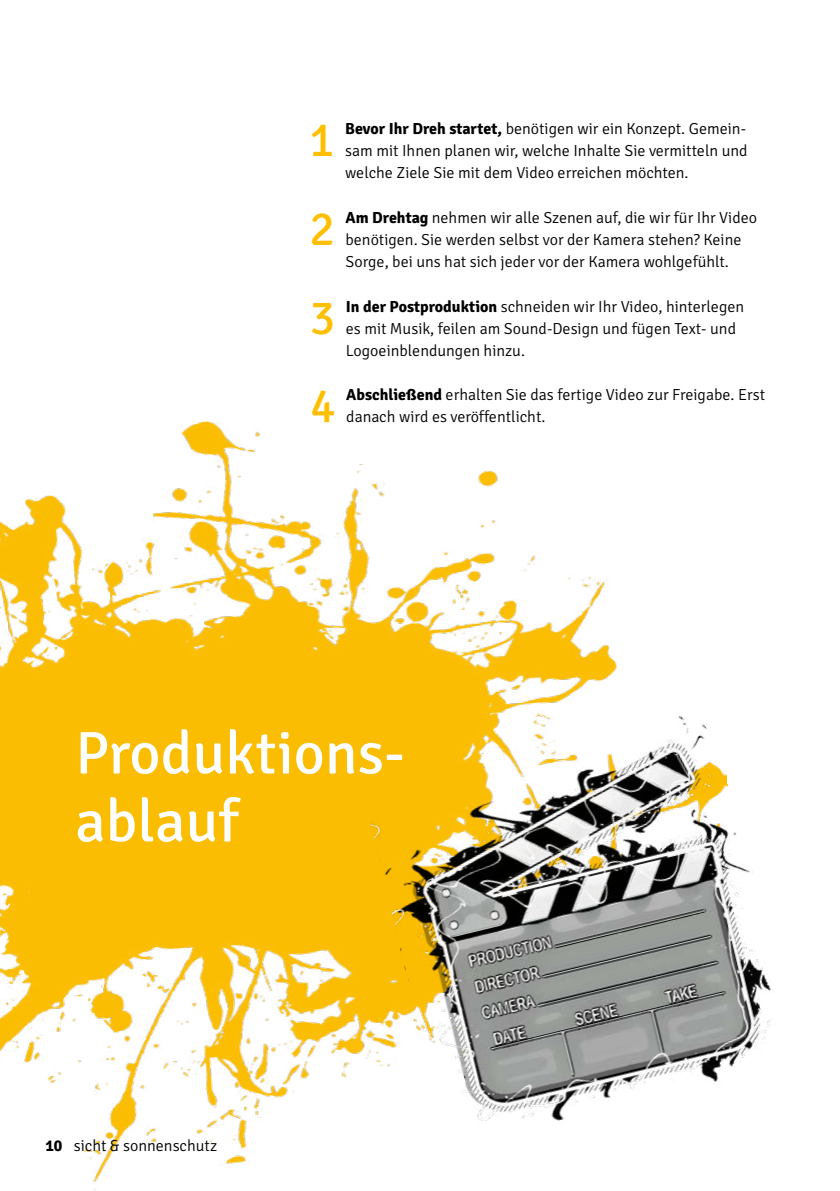
<style>
.page{position:relative;width:840px;height:1191px;background:#fff}
.page>*{position:absolute;margin:0;border:0;box-sizing:border-box;transform-origin:0 0}
.t1{font:60px/68px "Signika";color:#fff}
.t2{font:47.8px "Signika";color:#fdbf00}
.t3{font:300 16px/22px "Signika";color:#000}
.t4{font:700 16px "Signika";color:#000}
.s1{font-weight:700}
</style>
<div class="page">
<img style="left:0;top:421px;width:617px;height:769px">
<img style="left:355px;top:671px;width:416px;height:519px">
<svg style="left:419px;top:1031px;width:46px;height:95px"></svg>
<div style="left:355px;top:434px;width:25px;height:30px;background:#fff"></div>
<h2 class="t2" style="left:309px;top:113px;width:27px">1</h2>
<p class="t3" style="left:345px;top:118px;width:403px;text-align:justify"><span class="s1">Bevor Ihr Dreh startet,</span> benötigen wir ein Konzept. Gemein&shy;sam mit Ihnen planen wir, welche Inhalte Sie vermitteln und welche Ziele Sie mit dem Video erreichen möchten.</p>
<h2 class="t2" style="left:309px;top:202px;width:27px">2</h2>
<p class="t3" style="left:345px;top:207px;width:413px"><span class="s1">Am Drehtag</span> nehmen wir alle Szenen auf, die wir für Ihr Video benötigen. Sie werden selbst vor der Kamera stehen? Keine<br>Sorge, bei uns hat sich jeder vor der Kamera wohlgefühlt.</p>
<h2 class="t2" style="left:310px;top:290px;width:27px">3</h2>
<p class="t3" style="left:345px;top:295px;width:399px"><span class="s1">In der Postproduktion</span> schneiden wir Ihr Video, hinterlegen es mit Musik, feilen am Sound-Design und fügen Text- und<br>Logoeinblendungen hinzu.</p>
<h2 class="t2" style="left:310px;top:379px;width:27px">4</h2>
<p class="t3" style="left:346px;top:384px;width:420px"><span class="s1">Abschließend</span> erhalten Sie das fertige Video zur Freigabe. Erst danach wird es veröffentlicht.</p>
<h1 class="t1" style="left:75px;top:720px;width:331px">Produktions&shy;ablauf</h1>
<p class="t4" style="left:45px;top:1136px;width:18px">10</p>
<p class="t3" style="left:74px;top:1135px;width:145px">sicht &amp; sonnenschutz</p>
</div>
